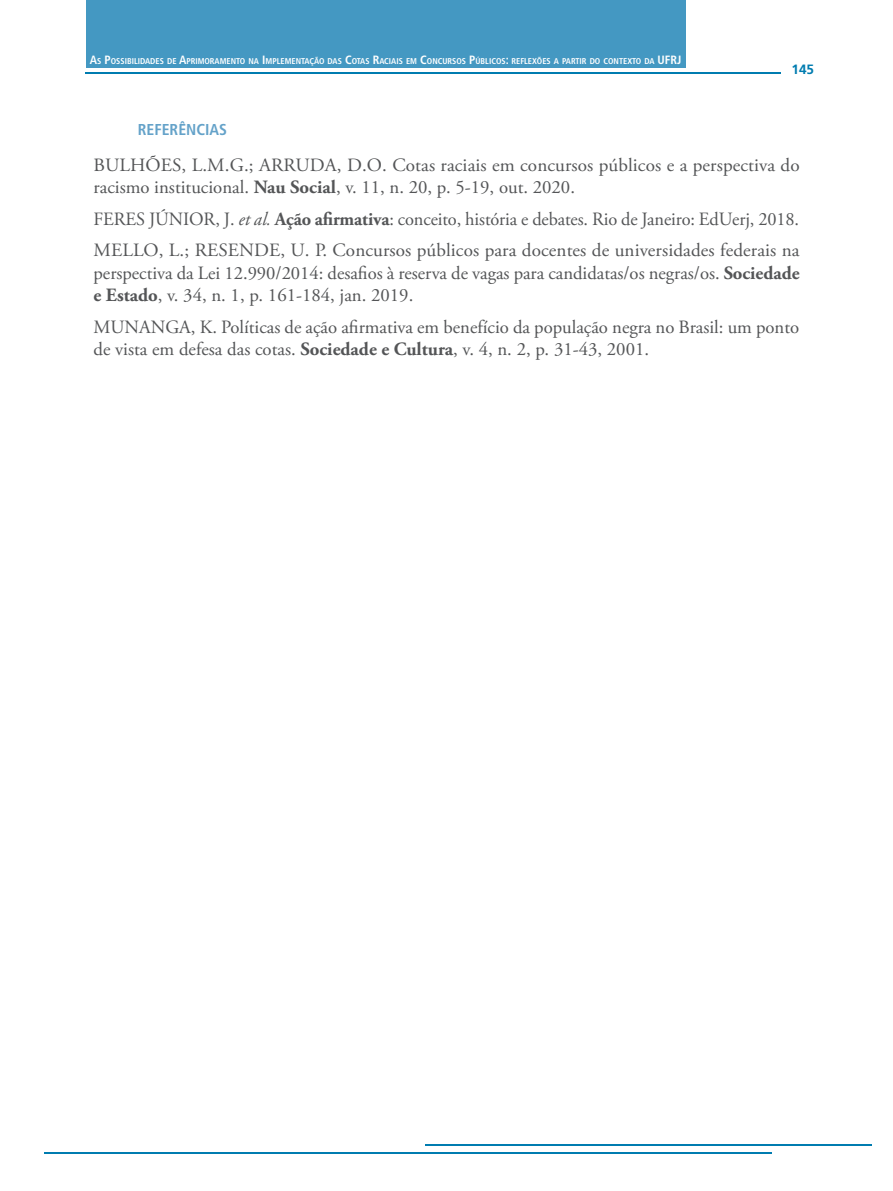
<style>
.page{position:relative;width:893px;height:1191px;background:#fff}
.page>*{position:absolute;margin:0;border:0;box-sizing:border-box;transform-origin:0 0}
.Referência_Texto{font:18.75px/22.5px "Adobe Garamond Pro";color:#545557}
.Referencia_Título{font:700 condensed 15.75px "Frutiger LT Pro";color:#64a2c9}
.t1{font:700 13.5px "Frutiger LT Pro";color:#007cb0}
.t2{font:700 condensed 8.4px "Frutiger LT Pro";color:#fff}
.s1{font-size:12px}
.s2{font-weight:700}
.s3{font-style:italic}
</style>
<div class="page">
<hr style="left:86px;top:72px;width:695px;height:2px;background:#007cb0">
<hr style="left:425px;top:1144px;width:447px;height:1px;background:#007cb0">
<hr style="left:44px;top:1152px;width:727px;height:1px;background:#007cb0">
<div style="left:86px;top:0;width:600px;height:68px;background:#4498c2"></div>
<p class="t2" style="left:90px;top:56px;width:593px"><span class="s1">A</span>S <span class="s1">P</span>OSSIBILIDADES DE <span class="s1">A</span>PRIMORAMENTO NA <span class="s1">I</span> MPLEMENTAÇÃO DAS <span class="s1">C</span>OTAS <span class="s1">R</span>ACIAIS EM <span class="s1">C</span>ONCURSOS <span class="s1">P</span>ÚBLICOS<span class="s1">:</span> REFLEXÕES A PARTIR DO CONTEXTO DA <span class="s1">UFRJ</span></p>
<p class="t1" style="left:791px;top:61px;width:24px">145</p>
<p class="Referencia_Título" style="left:138px;top:120px;width:91px">REFERÊNCIAS</p>
<p class="Referência_Texto" style="left:94px;top:154px;width:708px">BULHÕES, L.M.G.; ARRUDA, D.O. Cotas raciais em concursos públicos e a perspectiva do racismo institucional. <span class="s2">Nau Social</span>, v. 11, n. 20, p. 5-19, out. 2020.</p>
<p class="Referência_Texto" style="left:94px;top:208px;width:707px">FERES JÚNIOR, J. <span class="s3">et al.</span> <span class="s2">Ação afirmativa</span>: conceito, história e debates. Rio de Janeiro: EdUerj, 2018.</p>
<p class="Referência_Texto" style="left:94px;top:240px;width:708px;text-align:justify">MELLO, L.; RESENDE, U. P. Concursos públicos para docentes de universidades federais na perspectiva da Lei 12.990/2014: desafios à reserva de vagas para candidatas/os negras/os. <span class="s2">Sociedade e Estado</span>, v. 34, n. 1, p. 161-184, jan. 2019.</p>
<p class="Referência_Texto" style="left:94px;top:316px;width:707px">MUNANGA, K. Políticas de ação afirmativa em benefício da população negra no Brasil: um ponto de vista em defesa das cotas. <span class="s2">Sociedade e Cultura</span>, v. 4, n. 2, p. 31-43, 2001.</p>
</div>
